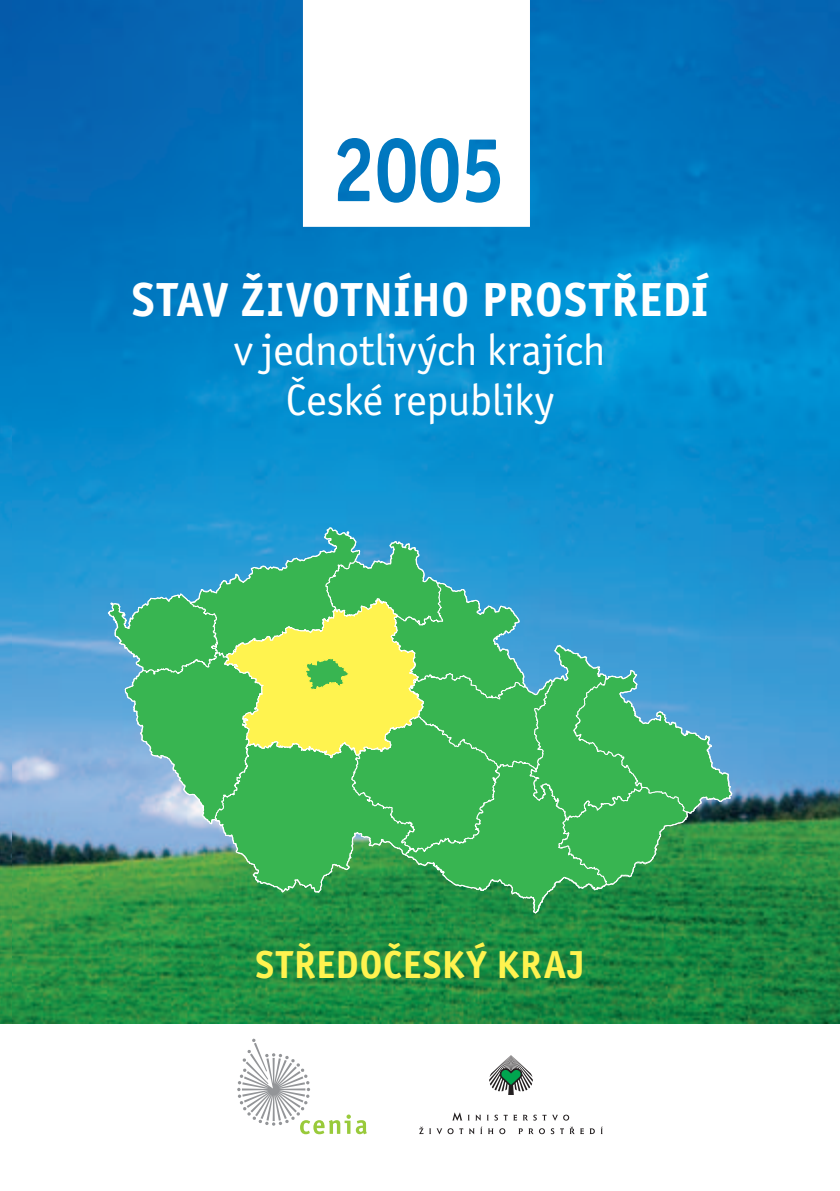
<style>
.page{position:relative;width:840px;height:1191px;background:#fff}
.page>*{position:absolute;margin:0;border:0;box-sizing:border-box;transform-origin:0 0}
.t1{font:700 48px "Officina Sans Itc TOT";letter-spacing:.015em;color:#fff}
.t2{font:44px/49.6px "Officina Sans Itc TOT";color:#fff;text-align:center}
.t3{font:700 39.2px "Officina Sans Itc TOT";letter-spacing:.025em;color:#fff34f}
</style>
<div class="page">
<img style="left:11px;top:1px;width:828px;height:1022px">
<svg style="left:303px;top:1px;width:226px;height:226px"></svg>
<img style="left:0;top:1px;width:11px;height:1022px">
<svg style="left:237px;top:1038px;width:129px;height:96px"></svg>
<svg style="left:563px;top:1114px;width:6px;height:6px"></svg>
<svg style="left:542px;top:1114px;width:15px;height:6px"></svg>
<svg style="left:533px;top:1114px;width:3px;height:6px"></svg>
<svg style="left:513px;top:1114px;width:14px;height:6px"></svg>
<svg style="left:503px;top:1114px;width:4px;height:6px"></svg>
<svg style="left:494px;top:1114px;width:3px;height:6px"></svg>
<svg style="left:475px;top:1114px;width:13px;height:6px"></svg>
<svg style="left:452px;top:1112px;width:17px;height:8px"></svg>
<svg style="left:589px;top:1128px;width:5px;height:6px"></svg>
<svg style="left:569px;top:1126px;width:14px;height:8px"></svg>
<svg style="left:550px;top:1128px;width:13px;height:6px"></svg>
<svg style="left:528px;top:1128px;width:16px;height:6px"></svg>
<svg style="left:518px;top:1128px;width:4px;height:6px"></svg>
<svg style="left:499px;top:1128px;width:6px;height:6px"></svg>
<svg style="left:480px;top:1126px;width:13px;height:8px"></svg>
<svg style="left:459px;top:1128px;width:15px;height:6px"></svg>
<svg style="left:429px;top:1128px;width:24px;height:6px"></svg>
<svg style="left:419px;top:1126px;width:4px;height:8px"></svg>
<svg style="left:489px;top:1055px;width:43px;height:40px"></svg>
<svg style="left:108px;top:527px;width:624px;height:386px;background:#4db07c"></svg>
<p class="t1" style="left:132px;top:280px;width:577px">STAV ŽIVOTNÍHO PROSTŘEDÍ</p>
<p class="t2" style="left:234px;top:329px;width:372px">v jednotlivých krajích<br>České republiky</p>
<p class="t3" style="left:255px;top:949px;width:330px">STŘEDOČESKÝ KRAJ</p>
</div>
